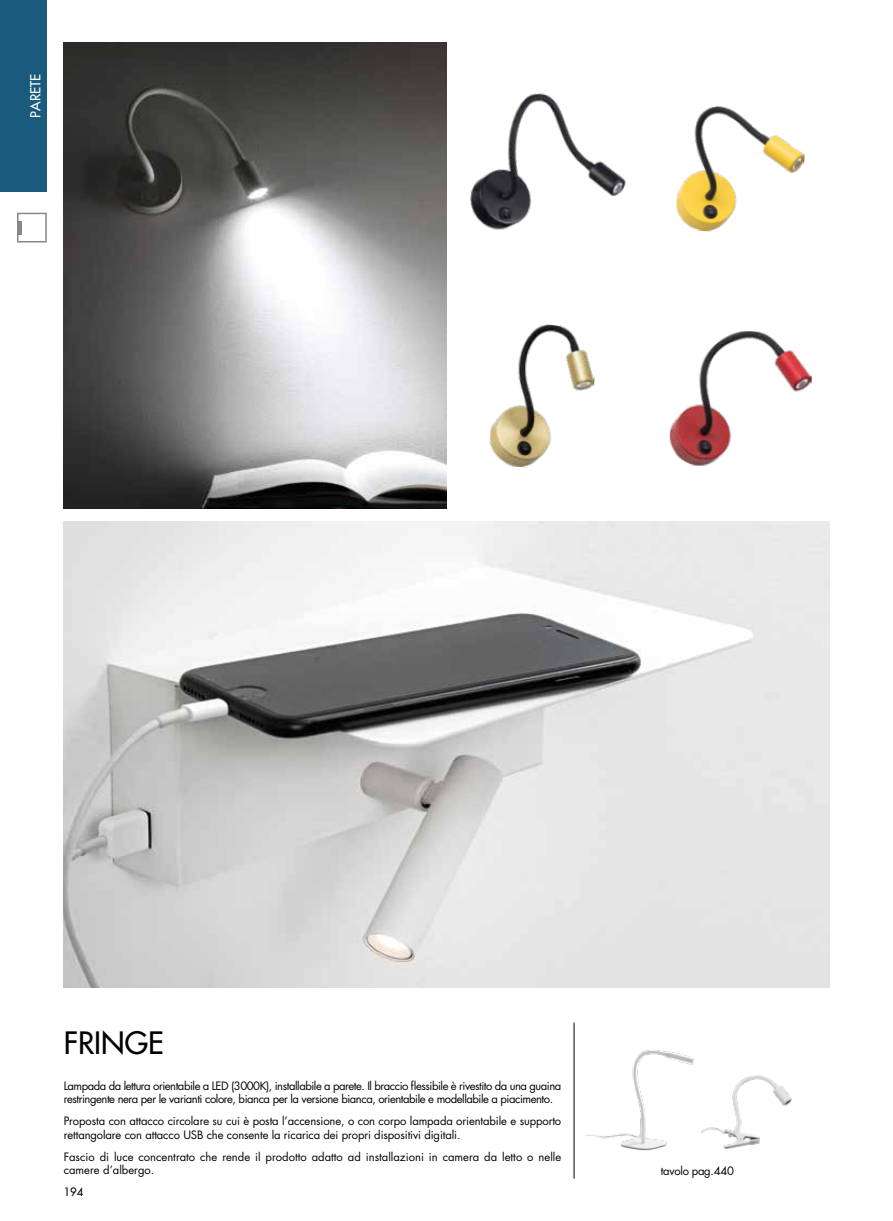
<style>
.page{position:relative;width:893px;height:1221px;background:#fff}
.page>*{position:absolute;margin:0;border:0;box-sizing:border-box;transform-origin:0 0}
.t1{font:500 30px "Futura Std";color:#000}
.t2{font:500 13.5px "Futura Std";color:#fff}
.t3{font:11.25px/13.5px "Futura Std";letter-spacing:-.01em;color:#000}
.t4{font:11.25px/13.5px "Futura Std";letter-spacing:-.04em;color:#000}
.t5{font:500 11.25px "Futura Std";color:#000}
</style>
<div class="page">
<hr style="left:18px;top:221px;width:4px;height:14px;background:#878787">
<div style="left:17px;top:213px;width:30px;height:29px;border:2px solid #878787"></div>
<div style="left:0;top:0;width:47px;height:191px;background:#195a7d"></div>
<img style="left:702px;top:1075px;width:90px;height:73px">
<hr style="left:574px;top:1022px;width:1px;height:156px;background:#000">
<img style="left:587px;top:1050px;width:108px;height:101px">
<img style="left:446px;top:43px;width:180px;height:236px">
<img style="left:676px;top:106px;width:129px;height:126px">
<img style="left:669px;top:331px;width:143px;height:135px">
<img style="left:489px;top:324px;width:106px;height:144px">
<img style="left:64px;top:521px;width:765px;height:465px">
<img style="left:64px;top:43px;width:382px;height:465px">
<p class="t2" style="left:27px;top:118px;width:45px;rotate:-90deg">PARETE</p>
<h1 class="t1" style="left:64px;top:1024px;width:102px">FRINGE</h1>
<p class="t4" style="left:64px;top:1079px;width:499px">Lampada da lettura orientabile a LED (3000K), installabile a parete. Il braccio flessibile è rivestito da una guaina restringente nera per le varianti colore, bianca per la versione bianca, orientabile e modellabile a piacimento.</p>
<p class="t3" style="left:64px;top:1114px;width:499px">Proposta con attacco circolare su cui è posta l’accensione, o con corpo lampada orientabile e supporto rettangolare con attacco USB che consente la ricarica dei propri dispositivi digitali.</p>
<p class="t3" style="left:64px;top:1150px;width:499px">Fascio di luce concentrato che rende il prodotto adatto ad installazioni in camera da letto o nelle camere d’albergo.</p>
<p class="t5" style="left:64px;top:1184px;width:21px">194</p>
<p class="t3" style="left:661px;top:1164px;width:75px">tavolo pag.440</p>
</div>
